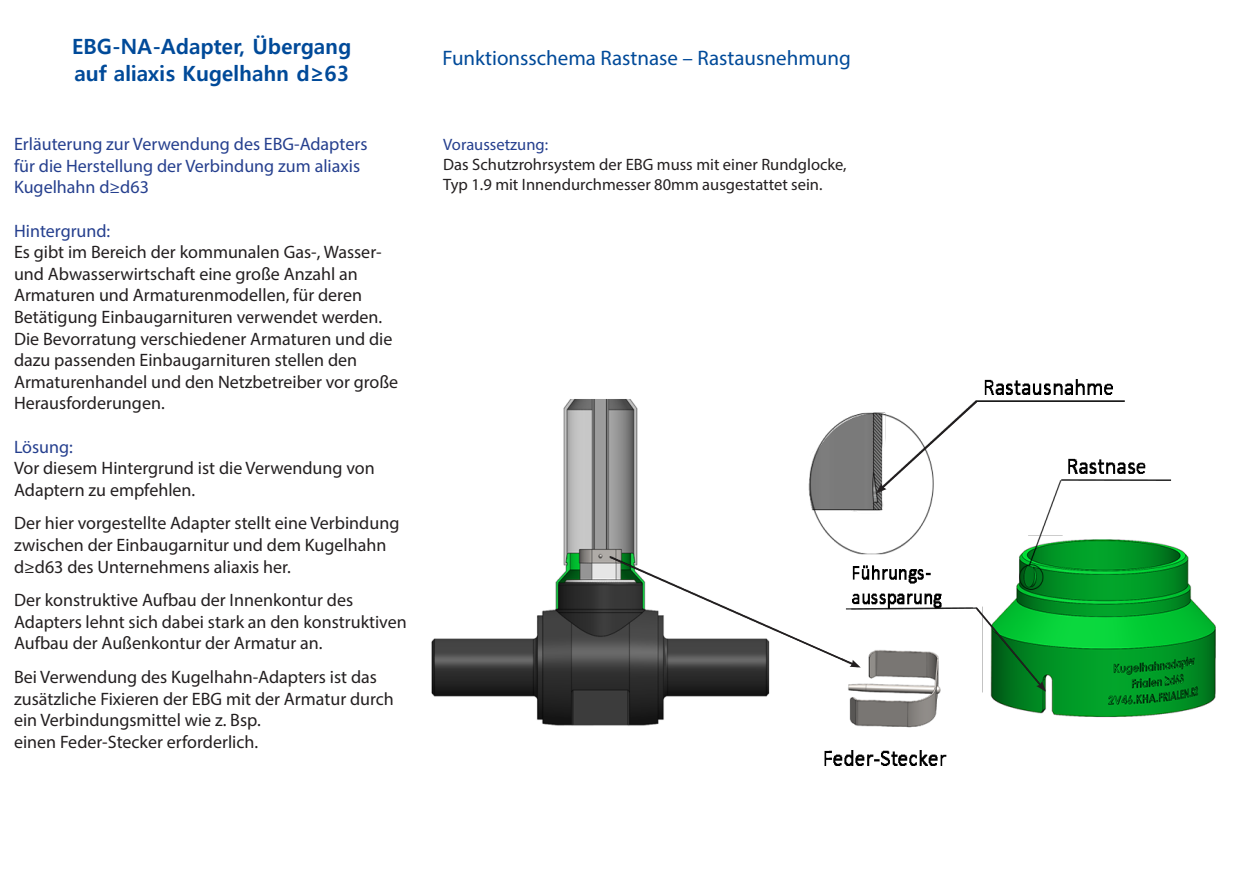
<style>
.page{position:relative;width:1255px;height:893px;background:#fff}
.page>*{position:absolute;margin:0;border:0;box-sizing:border-box;transform-origin:0 0}
.t1{font:700 21px "Malgun Gothic";color:#004a99}
.t2{font:21px "Myriad Pro";color:#004a99}
.t3{font:18px/21.6px "Myriad Pro";color:#231f20}
.t4{font:18px "Myriad Pro";color:#253f8e}
.t5{font:16.5px/19.8px "Myriad Pro";color:#231f20}
.t6{font:16.5px "Myriad Pro";color:#253f8e}
</style>
<div class="page">
<img style="left:431px;top:379px;width:785px;height:387px">
<svg style="left:608px;top:555px;width:252px;height:112px"></svg>
<svg style="left:876px;top:399px;width:102px;height:94px"></svg>
<svg style="left:974px;top:606px;width:71px;height:86px"></svg>
<p class="t1" style="left:72px;top:34px;width:280px">EBG-NA-Adapter, Übergang</p>
<p class="t1" style="left:74px;top:61px;width:276px">auf aliaxis Kugelhahn d≥63</p>
<p class="t4" style="left:14px;top:133px;width:355px">Erläuterung zur Verwendung des EBG-Adapters</p>
<p class="t4" style="left:14px;top:155px;width:347px">für die Herstellung der Verbindung zum aliaxis</p>
<p class="t4" style="left:14px;top:176px;width:136px">Kugelhahn d≥d63</p>
<p class="t4" style="left:14px;top:219px;width:98px">Hintergrund:</p>
<p class="t3" style="left:14px;top:241px;width:369px">Es gibt im Bereich der kommunalen Gas-, Wasser&shy;und Abwasserwirtschaft eine große Anzahl an</p>
<p class="t3" style="left:14px;top:284px;width:349px">Armaturen und Armaturenmodellen, für deren</p>
<p class="t3" style="left:14px;top:306px;width:370px">Betätigung Einbaugarnituren verwendet werden.</p>
<p class="t3" style="left:14px;top:327px;width:380px">Die Bevorratung verschiedener Armaturen und die dazu passenden Einbaugarnituren stellen den</p>
<p class="t3" style="left:14px;top:371px;width:385px">Armaturenhandel und den Netzbetreiber vor große<br>Herausforderungen.</p>
<p class="t4" style="left:14px;top:435px;width:60px">Lösung:</p>
<p class="t3" style="left:14px;top:457px;width:362px">Vor diesem Hintergrund ist die Verwendung von<br>Adaptern zu empfehlen.</p>
<p class="t3" style="left:14px;top:512px;width:387px">Der hier vorgestellte Adapter stellt eine Verbindung zwischen der Einbaugarnitur und dem Kugelhahn</p>
<p class="t3" style="left:14px;top:555px;width:278px">d≥d63 des Unternehmens aliaxis her.</p>
<p class="t3" style="left:14px;top:589px;width:340px">Der konstruktive Aufbau der Innenkontur des</p>
<p class="t3" style="left:14px;top:611px;width:394px">Adapters lehnt sich dabei stark an den konstruktiven</p>
<p class="t3" style="left:14px;top:632px;width:310px">Aufbau der Außenkontur der Armatur an.</p>
<p class="t3" style="left:14px;top:666px;width:381px">Bei Verwendung des Kugelhahn-Adapters ist das zusätzliche Fixieren der EBG mit der Armatur durch</p>
<p class="t3" style="left:14px;top:709px;width:248px">ein Verbindungsmittel wie z. Bsp.</p>
<p class="t3" style="left:14px;top:731px;width:246px">einen Feder-Stecker erforderlich.</p>
<p class="t2" style="left:442px;top:45px;width:410px">Funktionsschema Rastnase – Rastausnehmung</p>
<p class="t6" style="left:443px;top:134px;width:106px">Voraussetzung:</p>
<p class="t5" style="left:443px;top:154px;width:405px">Das Schutzrohrsystem der EBG muss mit einer Rundglocke,<br>Typ 1.9 mit Innendurchmesser 80mm ausgestattet sein.</p>
</div>
